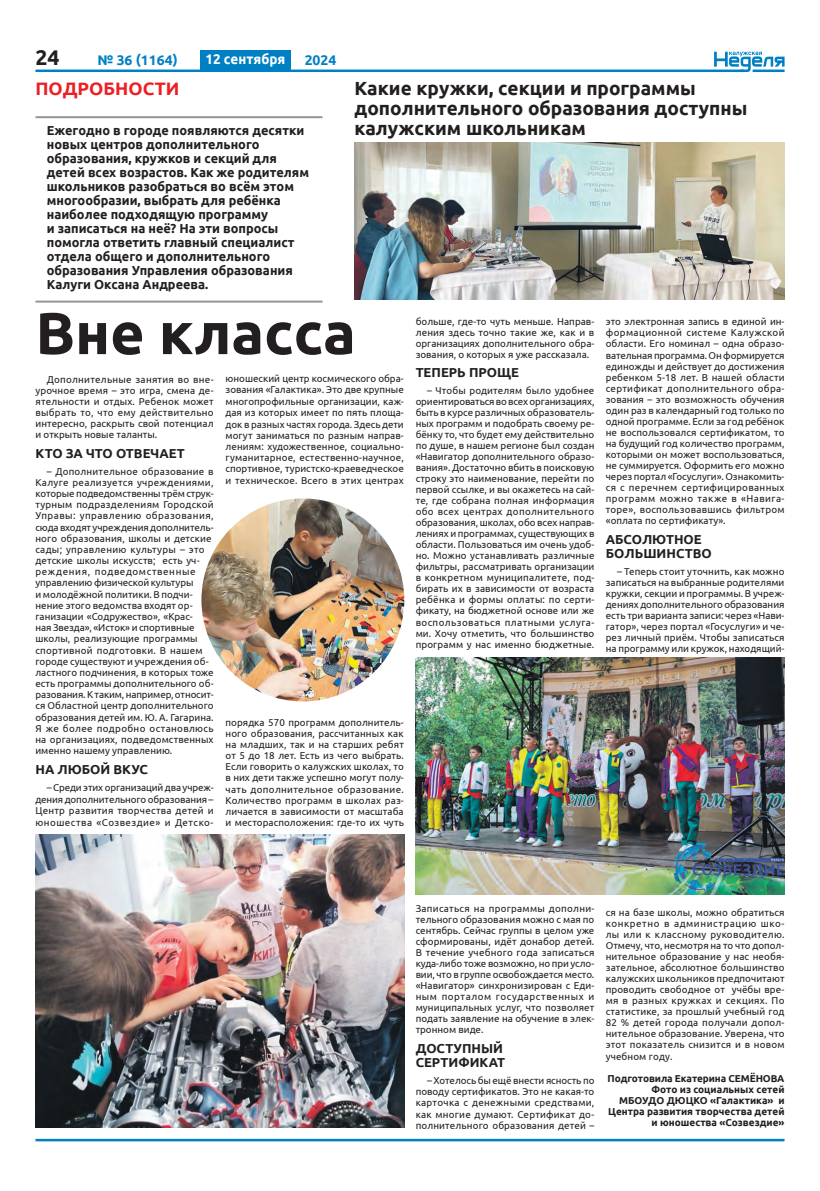
<style>
.page{position:relative;width:820px;height:1191px;background:#fff}
.page>*{position:absolute;margin:0;border:0;box-sizing:border-box;transform-origin:0 0}
._03_Заголовок_большо{font:700 59px "Ubuntu";color:#231f20}
.t1{font:700 21.2px "Ubuntu";color:#231f20}
._07_Подзаголовок_мал{font:700 19px/20px "Ubuntu";color:#231f20}
._01_Рубрика{font:700 18px "Ubuntu";color:#ee1f23}
.t2{font:700 14px "Ubuntu";color:#0080c4}
.t3{font:700 14px "Ubuntu";color:#fff;scale:.96 1}
._08_Лид_с_линиями{font:700 13px/14px "Ubuntu";color:#231f20}
._11_Подзаголовок_в_т{font:700 13px/14px "Ubuntu";color:#231f20}
._10_Основной_текст{font:10px/11px "Ubuntu";letter-spacing:.005em;color:#231f20;text-align:justify}
._16_Подпись_автора{font:700 10px/11px "Ubuntu";color:#231f20;text-align:right}
</style>
<div class="page">
<hr style="left:35px;top:1138px;width:749px;height:3px;background:#0080c4">
<svg style="left:713px;top:52px;width:71px;height:20px"></svg>
<hr style="left:35px;top:70px;width:708px;height:2px;background:#0080c4">
<hr style="left:752px;top:70px;width:32px;height:2px;background:#0080c4">
<div style="left:200px;top:50px;width:90px;height:20px;background:#0080c4"></div>
<hr style="left:35px;top:116px;width:287px;height:2px;background:#939598">
<hr style="left:35px;top:300px;width:287px;height:2px;background:#939598">
<img style="left:415px;top:658px;width:369px;height:236px">
<img style="left:201px;top:498px;width:203px;height:203px;border-radius:101px">
<img style="left:354px;top:142px;width:430px;height:158px">
<img style="left:35px;top:834px;width:369px;height:293px">
<p class="t1" style="left:35px;top:44px;width:26px">24</p>
<p class="t2" style="left:98px;top:51px;width:82px">№ 36 (1164)</p>
<p class="t3" style="left:205px;top:51px;width:85px">12 сентября</p>
<p class="t2" style="left:304px;top:51px;width:33px">2024</p>
<p class="_01_Рубрика" style="left:35px;top:77px;width:145px">ПОДРОБНОСТИ</p>
<p class="_08_Лид_с_линиями" style="left:47px;top:123px;width:263px">Ежегодно в городе появляются десятки новых центров дополнительного образования, кружков и секций для детей всех возрастов. Как же родителям школьников разобраться во всём этом многообразии, выбрать для ребёнка наиболее подходящую программу<br>и записаться на неё? На эти вопросы помогла ответить главный специалист отдела общего и дополнительного образования Управления образования Калуги Оксана Андреева.</p>
<p class="_07_Подзаголовок_мал" style="left:354px;top:77px;width:394px">Какие кружки, секции и программы дополнительного образования доступны калужским школьникам</p>
<p class="_03_Заголовок_большо" style="left:35px;top:297px;width:322px">Вне класса</p>
<p class="_10_Основной_текст" style="left:35px;top:373px;width:180px;text-indent:11px">Дополнительные занятия во вне&shy;урочное время – это игра, смена де&shy;ятельности и отдых. Ребенок может выбрать то, что ему действительно интересно, раскрыть свой потенциал и открыть новые таланты.</p>
<p class="_11_Подзаголовок_в_т" style="left:35px;top:446px;width:151px">КТО ЗА ЧТО ОТВЕЧАЕТ</p>
<p class="_10_Основной_текст" style="left:35px;top:465px;width:180px;text-align:left;text-indent:11px">– Дополнительное образование в Калуге реализуется учреждениями, которые подведомственны трём струк&shy;турным подразделениям Городской Управы: управлению образования, сюда входят учреждения дополнитель&shy;ного образования, школы и детские сады; управлению культуры – это детские школы искусств; есть уч&shy;реждения, подведомственные управлению физической культуры<br>и молодёжной политики. В подчи&shy;нение этого ведомства входят ор&shy;ганизации «Содружество», «Крас-<br>ная Звезда», «Исток» и спортивные школы, реализующие программы спортивной подготовки. В нашем городе существуют и учреждения об&shy;ластного подчинения, в которых тоже есть программы дополнительного об&shy;разования. К таким, например, относит&shy;ся Областной центр дополнительного образования детей им. Ю. А. Гагарина.<br>Я же более подробно остановлюсь на организациях, подведомственных именно нашему управлению.</p>
<p class="_11_Подзаголовок_в_т" style="left:35px;top:762px;width:114px">НА ЛЮБОЙ ВКУС</p>
<p class="_10_Основной_текст" style="left:35px;top:781px;width:179px;line-height:11.5px;text-indent:11px">– Среди этих организаций два учреж&shy;дения дополнительного образования – Центр развития творчества детей и юношества «Созвездие» и Детско-</p>
<p class="_10_Основной_текст" style="left:225px;top:372px;width:180px;line-height:11.3px">юношеский центр космического обра&shy;зования «Галактика». Это две крупные многопрофильные организации, каж&shy;дая из которых имеет по пять площа&shy;док в разных частях города. Здесь дети могут заниматься по разным направ&shy;лениям: художественное, социально&shy;гуманитарное, естественно-научное, спортивное, туристско-краеведческое и техническое. Всего в этих центрах</p>
<p class="_10_Основной_текст" style="left:225px;top:716px;width:180px">порядка 570 программ дополнитель&shy;ного образования, рассчитанных как на младших, так и на старших ребят от 5 до 18 лет. Есть из чего выбрать.<br>Если говорить о калужских школах, то в них дети также успешно могут полу&shy;чать дополнительное образование.<br>Количество программ в школах раз&shy;личается в зависимости от масштаба и месторасположения: где-то их чуть</p>
<p class="_10_Основной_текст" style="left:415px;top:315px;width:180px">больше, где-то чуть меньше. Направ&shy;ления здесь точно такие же, как и в организациях дополнительного обра&shy;зования, о которых я уже рассказала.</p>
<p class="_11_Подзаголовок_в_т" style="left:415px;top:365px;width:105px">ТЕПЕРЬ ПРОЩЕ</p>
<p class="_10_Основной_текст" style="left:415px;top:384px;width:180px;text-indent:11px">– Чтобы родителям было удобнее ориентироваться во всех организациях, быть в курсе различных образователь&shy;ных программ и подобрать своему ре&shy;бёнку то, что будет ему действительно по душе, в нашем регионе был создан «Навигатор дополнительного образо&shy;вания». Достаточно вбить в поисковую строку это наименование, перейти по первой ссылке, и вы окажетесь на сай&shy;те, где собрана полная информация обо всех центрах дополнительного образования, школах, обо всех направ&shy;лениях и программах, существующих в области. Пользоваться им очень удоб&shy;но. Можно устанавливать различные фильтры, рассматривать организации в конкретном муниципалитете, под&shy;бирать их в зависимости от возраста ребёнка и формы оплаты: по серти&shy;фикату, на бюджетной основе или же воспользоваться платными услуга&shy;ми. Хочу отметить, что большинство программ у нас именно бюджетные.</p>
<p class="_10_Основной_текст" style="left:605px;top:315px;width:180px">это электронная запись в единой ин&shy;формационной системе Калужской области. Его номинал – одна образо&shy;вательная программа. Он формируется единожды и действует до достижения ребенком 5-18 лет. В нашей области сертификат дополнительного обра&shy;зования – это возможность обучения один раз в календарный год только по одной программе. Если за год ребёнок не воспользовался сертификатом, то на будущий год количество программ, которыми он может воспользоваться, не суммируется. Оформить его можно через портал «Госуслуги». Ознакомить&shy;ся с перечнем сертифицированных программ можно также в «Навига&shy;торе», воспользовавшись фильтром «оплата по сертификату».</p>
<p class="_11_Подзаголовок_в_т" style="left:605px;top:532px;width:107px">АБСОЛЮТНОЕ<br>БОЛЬШИНСТВО</p>
<p class="_10_Основной_текст" style="left:605px;top:565px;width:180px;text-indent:11px">– Теперь стоит уточнить, как можно записаться на выбранные родителями кружки, секции и программы. В учреж&shy;дениях дополнительного образования есть три варианта записи: через «Нави&shy;гатор», через портал «Госуслуги» и че&shy;рез личный приём. Чтобы записаться на программу или кружок, находящий-</p>
<p class="_10_Основной_текст" style="left:415px;top:902px;width:180px">Записаться на программы дополни&shy;тельного образования можно с мая по сентябрь. Сейчас группы в целом уже сформированы, идёт донабор детей.<br>В течение учебного года записаться куда-либо тоже возможно, но при усло&shy;вии, что в группе освобождается место. «Навигатор» синхронизирован с Еди&shy;ным порталом государственных и муниципальных услуг, что позволяет подать заявление на обучение в элек&shy;тронном виде.</p>
<p class="_11_Подзаголовок_в_т" style="left:415px;top:1040px;width:91px">ДОСТУПНЫЙ<br>СЕРТИФИКАТ</p>
<p class="_10_Основной_текст" style="left:415px;top:1074px;width:180px;line-height:11.3px;text-indent:11px">– Хотелось бы ещё внести ясность по поводу сертификатов. Это не какая-то карточка с денежными средствами, как многие думают. Сертификат до&shy;полнительного образования детей –</p>
<p class="_10_Основной_текст" style="left:605px;top:906px;width:180px">ся на базе школы, можно обратиться конкретно в администрацию шко&shy;лы или к классному руководителю.<br>Отмечу, что, несмотря на то что допол&shy;нительное образование у нас необя&shy;зательное, абсолютное большинство калужских школьников предпочитают проводить свободное от учёбы вре&shy;мя в разных кружках и секциях. По статистике, за прошлый учебный год 82 % детей города получали допол&shy;нительное образование. Уверена, что этот показатель снизится и в новом учебном году.</p>
<p class="_16_Подпись_автора" style="left:607px;top:1072px;width:178px">Подготовила Екатерина СЕМЁНОВА<br>Фото из социальных сетей<br>МБОУДО ДЮЦКО «Галактика» и<br>Центра развития творчества детей и юношества «Созвездие»</p>
</div>
